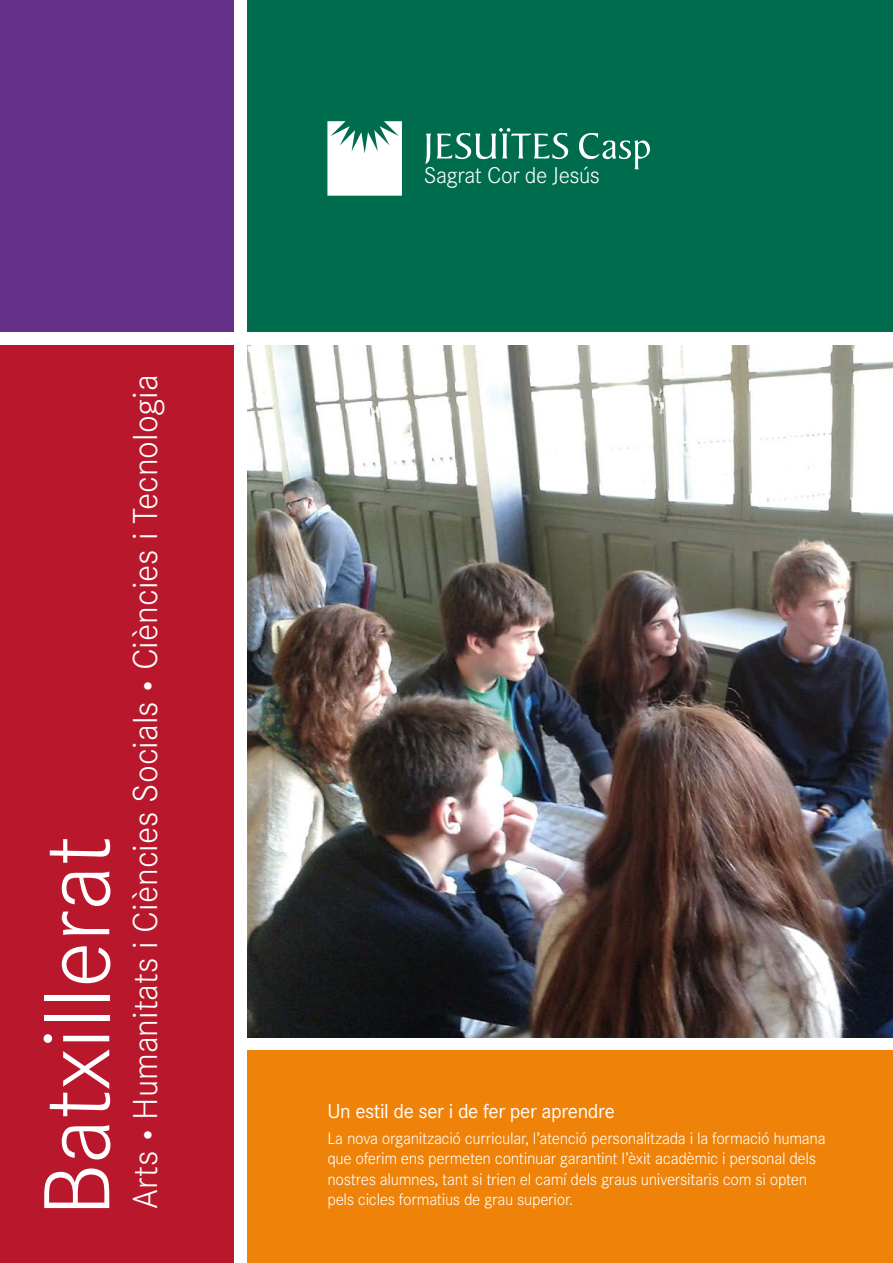
<style>
.page{position:relative;width:893px;height:1263px;background:#fff}
.page>*{position:absolute;margin:0;border:0;box-sizing:border-box;transform-origin:0 0}
.t1{font:300 97.5px "Corporate S";color:#fff}
.t2{font:300 36px "Corporate S";color:#fff}
.t3{font:300 23.7px "Corporate S";letter-spacing:-.02em;color:#fff}
.t4{font:21px "Corporate S";letter-spacing:-.02em;color:#fff}
.t5{font:300 17.25px/20.4px "Corporate S";letter-spacing:-.02em;color:#fff}
.s1{font-size:27px}
</style>
<div class="page">
<div style="left:0;top:0;width:240px;height:332px;background:#653087"></div>
<div style="left:0;top:338px;width:240px;height:925px;background:#b9172c"></div>
<div style="left:240px;top:0;width:653px;height:332px;background:#006c4e"></div>
<div style="left:240px;top:1050px;width:653px;height:213px;background:#ef8208"></div>
<img style="left:247px;top:345px;width:646px;height:692px">
<div style="left:0;top:332px;width:893px;height:12px;background:#fff"></div>
<div style="left:234px;top:0;width:13px;height:1263px;background:#fff"></div>
<svg style="left:327px;top:121px;width:75px;height:75px;background:#d8e8e3"></svg>
<svg style="left:425px;top:134px;width:6px;height:30px"></svg>
<svg style="left:437px;top:128px;width:131px;height:31px"></svg>
<svg style="left:579px;top:133px;width:71px;height:36px"></svg>
<h1 class="t1" style="left:24px;top:1216px;width:382px;rotate:-90deg">Batxillerat</h1>
<h2 class="t2" style="left:126px;top:1209px;width:836px;rotate:-90deg">Arts <span class="s1">•</span> Humanitats i Ciències Socials <span class="s1">•</span> Ciències i Tecnologia</h2>
<h3 class="t3" style="left:424px;top:162px;width:178px">Sagrat Cor de Jesús</h3>
<p class="t4" style="left:327px;top:1099px;width:289px">Un estil de ser i de fer per aprendre</p>
<p class="t5" style="left:327px;top:1128px;width:500px">La nova organització curricular, l’atenció personalitzada i la formació humana que oferim ens permeten continuar garantint l’èxit acadèmic i personal dels nostres alumnes, tant si trien el camí dels graus universitaris com si opten pels cicles formatius de grau superior.</p>
</div>
